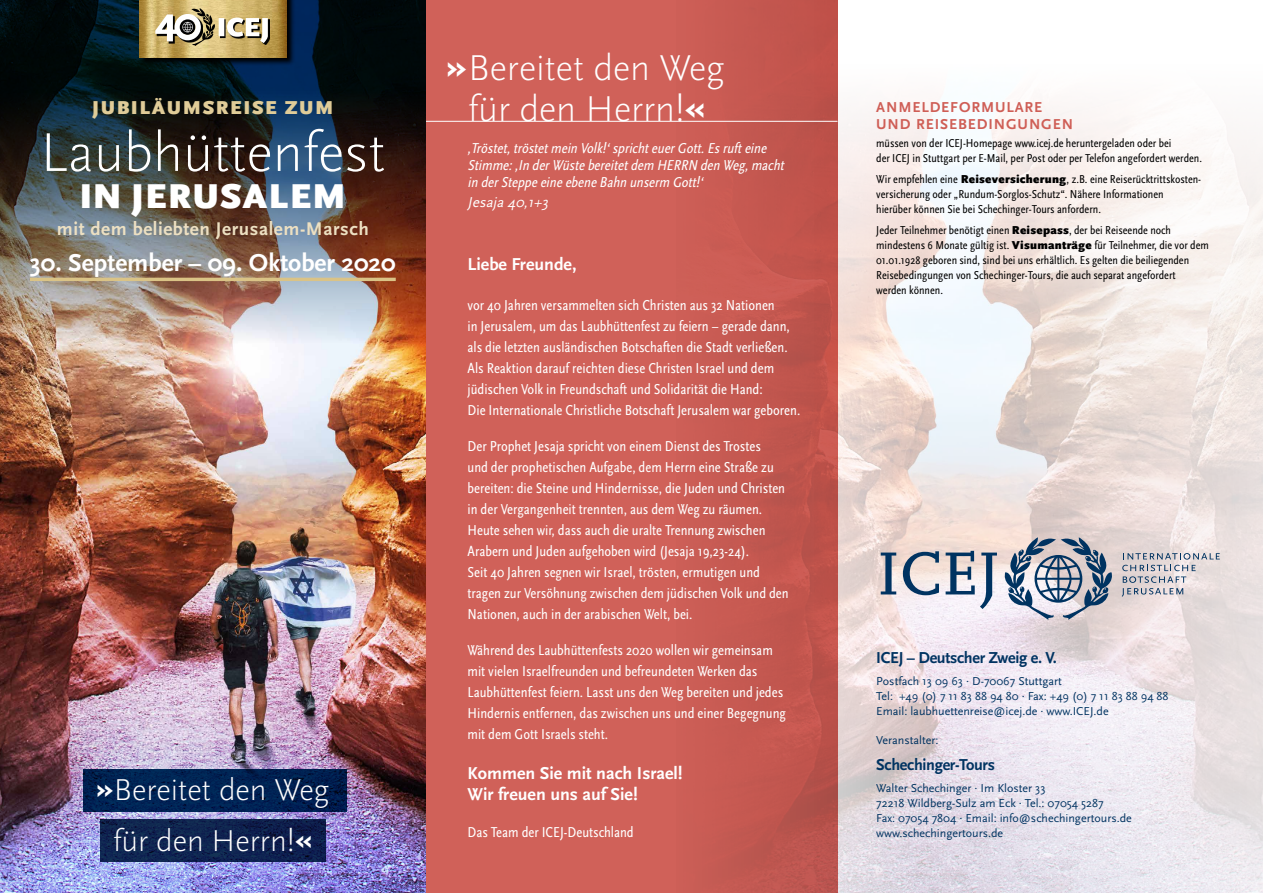
<style>
.page{position:relative;width:1263px;height:893px;background:#fff}
.page>*{position:absolute;margin:0;border:0;box-sizing:border-box;transform-origin:0 0}
.t1{font:300 57px "Scala Sans";color:#fff}
.t2{font:300 37.5px/40.5px "Scala Sans";color:#fff;text-align:center}
.t3{font:900 36px "Scala Sans";letter-spacing:.03em;color:#fff}
.t4{font:300 31.5px/51px "Scala Sans";color:#fff;text-align:center}
.t5{font:700 25.5px "Scala Sans";color:#fff}
.t6{font:900 19.5px "Scala Sans";letter-spacing:.08em;color:#e0cc98}
.t7{font:700 19.2px "Scala Sans";letter-spacing:.03em;color:#ede0c2}
.t8{font:700 18px/21px "Scala Sans";color:#fff}
.t9{font:700 16.5px "Scala Sans";letter-spacing:-.02em;color:#003361}
.t10{font:15px/21px "Scala Sans Regular Con";color:#fff}
.t11{font:italic 15px/17.2px "Scala Sans Regular Con";color:#fff}
.t12{font:700 15px/16.5px "Scala Sans LF";letter-spacing:.06em;color:#cf5e56}
.t13{font:italic 15px "Scala Sans";color:#fff}
.t14{font:12px/15px "Scala Sans Regular Con";color:#000}
.t15{font:12px/15px "Scala Sans";color:#003361}
.s1{font-weight:700}
.s2{font-family:"Scala Sans";font-weight:900}
</style>
<div class="page">
<img style="left:838px;top:147px;width:425px;height:746px">
<div style="left:425px;top:0;width:413px;height:893px;background:linear-gradient(to right,#d5655d,#c2564e)"></div>
<svg style="left:946px;top:551px;width:51px;height:58px"></svg>
<svg style="left:903px;top:551px;width:36px;height:44px;background:#a7acb6"></svg>
<svg style="left:881px;top:553px;width:15px;height:41px"></svg>
<svg style="left:1122px;top:553px;width:98px;height:44px;background:#c9c5ca"></svg>
<svg style="left:1004px;top:537px;width:108px;height:83px;background:#9fa5b4"></svg>
<svg style="left:838px;top:103px;width:424px;height:229px;fill:#f7f3f1"></svg>
<hr style="left:404px;top:121px;width:433px;height:1px;background:#fff">
<img style="left:0;top:343px;width:425px;height:373px">
<img style="left:0;top:0;width:425px;height:343px">
<svg style="left:139px;top:0;width:156px;height:66px;background:#131e25"></svg>
<img style="left:139px;top:0;width:147px;height:57px">
<div style="left:220px;top:19px;width:50px;height:26px;background:#000"></div>
<svg style="left:155px;top:8px;width:113px;height:38px"></svg>
<hr style="left:30px;top:278px;width:366px;height:3px;background:#dac386">
<img style="left:0;top:716px;width:425px;height:177px">
<svg style="left:100px;top:819px;width:225px;height:43px;background:#0e214d"></svg>
<svg style="left:83px;top:769px;width:264px;height:42px;background:#002151"></svg>
<h3 class="t6" style="left:92px;top:97px;width:243px">JUBILÄUMSREISE ZUM</h3>
<h1 class="t1" style="left:40px;top:121px;width:347px">Laubhüttenfest</h1>
<h3 class="t3" style="left:80px;top:177px;width:268px">IN JERUSALEM</h3>
<p class="t7" style="left:57px;top:218px;width:314px">mit dem beliebten Jerusalem-Marsch</p>
<h3 class="t5" style="left:30px;top:249px;width:367px">30. September – 09. Oktober 2020</h3>
<h3 class="t4" style="left:96px;top:765px;width:234px"><span class="s1">»</span>Bereitet den Weg für den Herrn!<span class="s1">«</span></h3>
<h2 class="t2" style="left:446px;top:49px;width:280px"><span class="s1">»</span>Bereitet den Weg für den Herrn!<span class="s1">«</span></h2>
<p class="t11" style="left:467px;top:139px;width:321px">‚Tröstet,tröstetmein Volk!‘sprichteuerGott.Esrufteine<br>Stimme:‚In derWüstebereitetdem HERRN den Weg,macht in derSteppeeineebeneBahn unserm Gott!‘</p>
<p class="t13" style="left:468px;top:193px;width:85px">Jesaja 40,1+3</p>
<p class="t8" style="left:467px;top:254px;width:111px">Liebe Freunde,</p>
<p class="t10" style="left:467px;top:295px;width:334px">vor 40 Jahren versammelten sich Christen aus 32 Nationen<br>in Jerusalem, um das Laubhüttenfest zu feiern – gerade dann, als die letzten ausländischen Botschaften die Stadt verließen.<br>Als Reaktion darauf reichten diese Christen Israel und dem jüdischen Volk in Freundschaft und Solidarität die Hand:<br>Die Internationale Christliche Botschaft Jerusalem war geboren.</p>
<p class="t10" style="left:467px;top:436px;width:323px">Der Prophet Jesaja spricht von einem Dienst des Trostes<br>und der prophetischen Aufgabe, dem Herrn eine Straße zu bereiten: die Steine und Hindernisse, die Juden und Christen in der Vergangenheit trennten, aus dem Weg zu räumen.<br>Heute sehen wir, dass auch die uralte Trennung zwischen Arabern und Juden aufgehoben wird (Jesaja 19,23-24).<br>Seit 40 Jahren segnen wir Israel, trösten, ermutigen und tragen zur Versöhnung zwischen dem jüdischen Volk und den Nationen, auch in der arabischen Welt, bei.</p>
<p class="t10" style="left:467px;top:640px;width:320px">Während des Laubhüttenfests 2020 wollen wir gemeinsam mit vielen Israelfreunden und befreundeten Werken das Laubhüttenfest feiern. Lasst uns den Weg bereiten und jedes Hindernis entfernen, das zwischen uns und einer Begegnung mit dem Gott Israels steht.</p>
<p class="t8" style="left:467px;top:763px;width:216px">Kommen Sie mit nach Israel!<br>Wir freuen uns auf Sie!</p>
<p class="t10" style="left:467px;top:822px;width:168px">Das Team der ICEJ-Deutschland</p>
<p class="t12" style="left:876px;top:99px;width:198px">ANMELDEFORMULARE<br>UND REISEBEDINGUNGEN</p>
<p class="t14" style="left:876px;top:135px;width:327px">müssen von der ICEJ-Homepage www.icej.de heruntergeladen oder bei<br>der ICEJ in Stuttgart per E-Mail, per Post oder per Telefon angefordert werden.</p>
<p class="t14" style="left:876px;top:171px;width:326px">Wir empfehlen eine <span class="s2">Reiseversicherung</span>, z.B. eine Reiserücktrittskosten&shy;versicherung oder „Rundum-Sorglos-Schutz“. Nähere Informationen hierüber können Sie bei Schechinger-Tours anfordern.</p>
<p class="t14" style="left:876px;top:222px;width:334px">Jeder Teilnehmer benötigt einen <span class="s2">Reisepass</span>, der bei Reiseende noch mindestens 6 Monate gültig ist. <span class="s2">Visumanträge</span> für Teilnehmer, die vor dem 01.01.1928 geboren sind, sind bei uns erhältlich. Es gelten die beiliegenden Reisebedingungen von Schechinger-Tours, die auch separat angefordert werden können.</p>
<p class="t9" style="left:876px;top:649px;width:182px">ICEJ – Deutscher Zweig e. V.</p>
<p class="t15" style="left:876px;top:674px;width:294px">Postfach 13 09 63 . D-70067 Stuttgart<br>Tel: +49 (0) 7 11 83 88 94 80 . Fax: +49 (0) 7 11 83 88 94 88<br>Email: laubhuettenreise@icej.de . www.ICEJ.de</p>
<p class="t15" style="left:876px;top:733px;width:64px">Veranstalter:</p>
<p class="t9" style="left:876px;top:756px;width:120px">Schechinger-Tours</p>
<p class="t15" style="left:876px;top:781px;width:257px">Walter Schechinger . Im Kloster 33<br>72218 Wildberg-Sulz am Eck . Tel.: 07054 5287<br>Fax: 07054 7804 . Email: info@schechingertours.de www.schechingertours.de</p>
</div>
